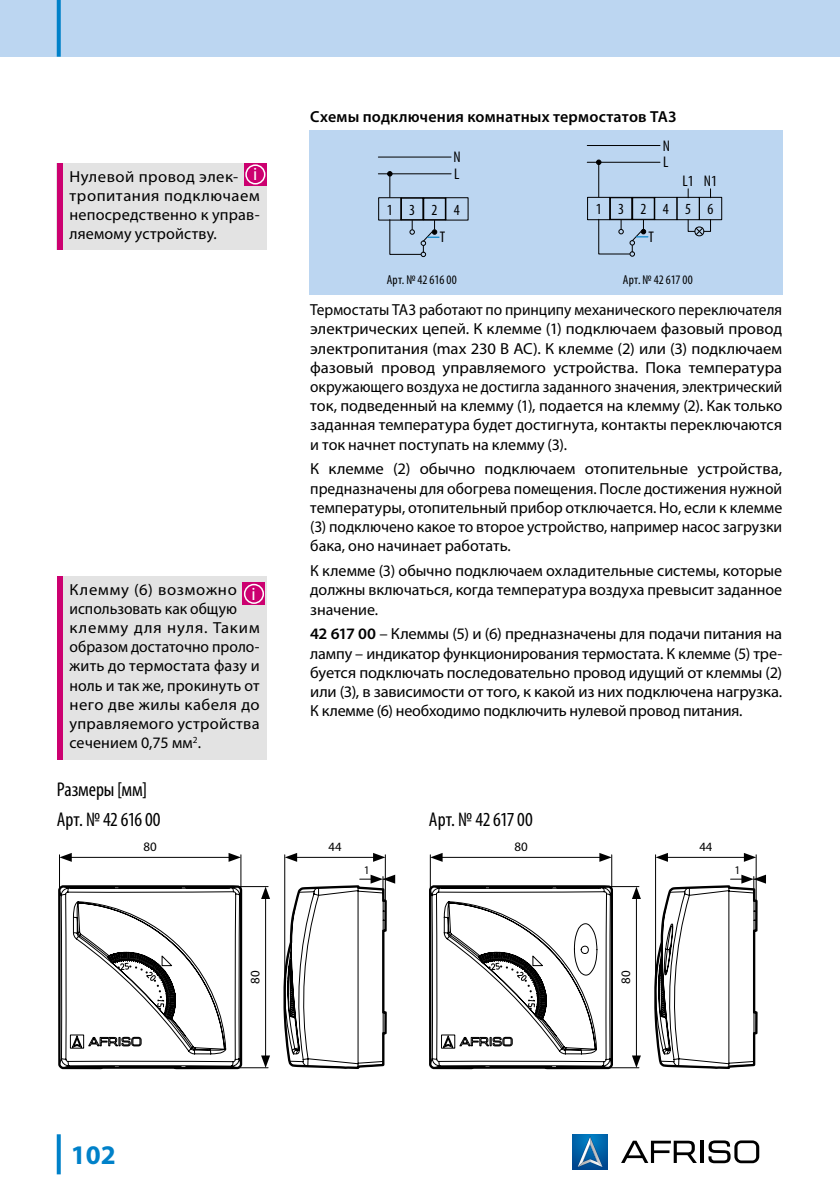
<style>
.page{position:relative;width:840px;height:1191px;background:#fff}
.page>*{position:absolute;margin:0;border:0;box-sizing:border-box;transform-origin:0 0}
.t1{font:700 27px "Myriad Pro";color:#0081c9}
.Tekst__wprowadzenie{font:condensed 20px "Myriad Pro";letter-spacing:-.005em;color:#000}
.INFO_box{font:18px "Myriad Pro";color:#fff}
.Tekst__wprowadzenie-2{font:16px/19.2px "Myriad Pro";letter-spacing:-.005em;color:#000;text-align:justify;scale:1.04 1}
.Tekst__wprowadzenie-3{font:16px/19.2px "Myriad Pro";letter-spacing:-.005em;color:#000;text-align:justify;scale:.96 1}
.INFO_box-2{font:16px/19.2px "Myriad Pro";letter-spacing:.015em;color:#000;text-align:justify;scale:1.04 1}
.Tekst__wprowadzenie-4{font:16px/19.2px "Myriad Pro";letter-spacing:-.005em;color:#000;text-align:justify}
.tekst_wprowadzenie_w{font:600 16px "Myriad Pro";letter-spacing:.01em;color:#000}
.t2{font:condensed 15.4px "Myriad Pro";color:#000}
.Produkt_NR_atrykulu{font:condensed 13px "Myriad Pro";letter-spacing:.005em;color:#000}
.t3{font:13px "Myriad Pro";color:#000}
.t4{font:12.6px "Myriad Pro";color:#000}
.t5{font:11.8px "Myriad Pro";color:#000}
.s1{font-weight:600}
</style>
<div class="page">
<hr style="left:839px;top:0;width:1px;height:57px;background:#bcd6f1">
<div style="left:0;top:0;width:839px;height:57px;background:#bcd6f1"></div>
<svg style="left:572px;top:1134px;width:35px;height:35px"></svg>
<svg style="left:576px;top:1136px;width:27px;height:31px"></svg>
<svg style="left:708px;top:1140px;width:50px;height:23px"></svg>
<hr style="left:700px;top:1140px;width:3px;height:23px;background:#000">
<svg style="left:621px;top:1140px;width:75px;height:23px"></svg>
<svg style="left:57px;top:1134px;width:4px;height:40px"></svg>
<svg style="left:57px;top:0;width:4px;height:57px"></svg>
<div style="left:309px;top:130px;width:473px;height:165px;background:#bcd6f1"></div>
<div style="left:378px;top:197px;width:23px;height:23px;border:1px solid #000"></div>
<div style="left:400px;top:197px;width:23px;height:23px;border:1px solid #000"></div>
<div style="left:401px;top:198px;width:22px;height:22px;border:1px solid #000"></div>
<div style="left:423px;top:197px;width:23px;height:23px;border:1px solid #000"></div>
<div style="left:423px;top:198px;width:22px;height:22px;border:1px solid #000"></div>
<svg style="left:378px;top:171px;width:73px;height:27px"></svg>
<svg style="left:389px;top:219px;width:50px;height:38px"></svg>
<hr style="left:378px;top:157px;width:73px;height:1px;background:#000">
<div style="left:654px;top:197px;width:23px;height:23px;border:1px solid #000"></div>
<div style="left:698px;top:197px;width:23px;height:23px;border:1px solid #000"></div>
<div style="left:587px;top:197px;width:23px;height:23px;border:1px solid #000"></div>
<div style="left:609px;top:197px;width:23px;height:23px;border:1px solid #000"></div>
<div style="left:631px;top:197px;width:23px;height:23px;border:1px solid #000"></div>
<div style="left:632px;top:197px;width:22px;height:23px;border:1px solid #000"></div>
<div style="left:676px;top:197px;width:23px;height:23px;border:1px solid #000"></div>
<div style="left:687px;top:219px;width:23px;height:13px;border:1px solid #000"></div>
<svg style="left:587px;top:160px;width:73px;height:38px"></svg>
<svg style="left:597px;top:218px;width:50px;height:39px"></svg>
<svg style="left:693px;top:226px;width:12px;height:10px"></svg>
<hr style="left:587px;top:145px;width:72px;height:1px;background:#000">
<div style="left:57px;top:163px;width:209px;height:87px;background:#e3e3e3"></div>
<div style="left:57px;top:163px;width:5px;height:87px;background:#cc0070"></div>
<svg style="left:244px;top:163px;width:22px;height:23px"></svg>
<div style="left:246px;top:165px;width:18px;height:19px;background:#cc0070;border-radius:50%"></div>
<div style="left:245px;top:164px;width:20px;height:20px;border:2px solid #fff;border-radius:50%"></div>
<div style="left:57px;top:576px;width:209px;height:183px;background:#e3e3e3"></div>
<div style="left:57px;top:576px;width:5px;height:183px;background:#cc0070"></div>
<svg style="left:242px;top:582px;width:23px;height:23px"></svg>
<div style="left:244px;top:584px;width:19px;height:19px;background:#cc0070;border-radius:50%"></div>
<div style="left:244px;top:584px;width:20px;height:20px;border:2px solid #fff;border-radius:50%"></div>
<hr style="left:59px;top:854px;width:1px;height:36px;background:#000">
<hr style="left:240px;top:854px;width:1px;height:36px;background:#000">
<hr style="left:284px;top:854px;width:1px;height:132px;background:#000">
<hr style="left:385px;top:854px;width:1px;height:47px;background:#000">
<hr style="left:294px;top:857px;width:82px;height:1px;background:#000">
<svg style="left:284px;top:853px;width:13px;height:9px"></svg>
<svg style="left:373px;top:853px;width:12px;height:9px"></svg>
<svg style="left:284px;top:874px;width:111px;height:195px"></svg>
<hr style="left:68px;top:857px;width:164px;height:1px;background:#000">
<svg style="left:59px;top:853px;width:13px;height:9px"></svg>
<svg style="left:228px;top:853px;width:13px;height:9px"></svg>
<svg style="left:244px;top:885px;width:142px;height:183px"></svg>
<svg style="left:58px;top:883px;width:186px;height:187px"></svg>
<hr style="left:430px;top:854px;width:1px;height:36px;background:#000">
<hr style="left:611px;top:854px;width:1px;height:36px;background:#000">
<hr style="left:655px;top:854px;width:1px;height:132px;background:#000">
<hr style="left:755px;top:854px;width:1px;height:47px;background:#000">
<hr style="left:664px;top:857px;width:82px;height:1px;background:#000">
<svg style="left:655px;top:853px;width:12px;height:9px"></svg>
<svg style="left:743px;top:853px;width:12px;height:9px"></svg>
<hr style="left:439px;top:857px;width:163px;height:1px;background:#000">
<svg style="left:430px;top:853px;width:12px;height:9px"></svg>
<svg style="left:599px;top:853px;width:12px;height:9px"></svg>
<svg style="left:655px;top:874px;width:110px;height:195px"></svg>
<svg style="left:640px;top:885px;width:116px;height:183px"></svg>
<svg style="left:429px;top:884px;width:211px;height:186px"></svg>
<p class="INFO_box-2" style="left:69px;top:167px;width:164px">Нулевой провод элек-</p>
<p class="INFO_box" style="left:253px;top:164px;width:6px">i</p>
<p class="INFO_box-2" style="left:69px;top:186px;width:184px">тропитания подключаем непосредственно к управ&shy;ляемому устройству.</p>
<p class="INFO_box-2" style="left:69px;top:580px;width:184px;text-align:left">Клемму (6) возможно использовать как общую клемму для нуля. Таким образом достаточно проло&shy;жить до термостата фазу и ноль и так же, прокинуть от него две жилы кабеля до управляемого устройства сечением 0,75 мм<sup>2</sup>.</p>
<p class="INFO_box" style="left:251px;top:584px;width:6px">i</p>
<p class="tekst_wprowadzenie_w" style="left:310px;top:106px;width:368px">Схемы подключения комнатных термостатов ТА3</p>
<p class="t2" style="left:453px;top:148px;width:9px">N</p>
<p class="t2" style="left:454px;top:165px;width:7px">L</p>
<p class="t2" style="left:662px;top:136px;width:9px">N</p>
<p class="t2" style="left:662px;top:153px;width:7px">L</p>
<p class="t2" style="left:682px;top:172px;width:13px">L1</p>
<p class="t2" style="left:703px;top:172px;width:15px">N1</p>
<p class="t2" style="left:386px;top:200px;width:7px">1</p>
<p class="t2" style="left:409px;top:200px;width:7px">3</p>
<p class="t2" style="left:431px;top:200px;width:7px">2</p>
<p class="t2" style="left:453px;top:200px;width:7px">4</p>
<p class="t2" style="left:595px;top:200px;width:7px">1</p>
<p class="t2" style="left:617px;top:200px;width:7px">3</p>
<p class="t2" style="left:640px;top:200px;width:7px">2</p>
<p class="t2" style="left:662px;top:200px;width:7px">4</p>
<p class="t2" style="left:684px;top:200px;width:7px">5</p>
<p class="t2" style="left:707px;top:200px;width:7px">6</p>
<p class="t2" style="left:439px;top:228px;width:7px">T</p>
<p class="t2" style="left:648px;top:227px;width:7px">T</p>
<p class="Produkt_NR_atrykulu" style="left:386px;top:271px;width:72px">Арт. № 42 616 00</p>
<p class="Produkt_NR_atrykulu" style="left:622px;top:271px;width:71px">Арт. № 42 617 00</p>
<p class="Tekst__wprowadzenie-3" style="left:310px;top:300px;width:493px">Термостаты ТА3 работают по принципу механического переключателя электрических цепей. К клемме (1) подключаем фазовый провод электропитания (max 230 В АС). К клемме (2) или (3) подключаем фазовый провод управляемого устройства. Пока температура окружающего воздуха не достигла заданного значения, электрический ток, подведенный на клемму (1), подается на клемму (2). Как только заданная температура будет достигнута, контакты переключаются и ток начнет поступать на клемму (3).</p>
<p class="Tekst__wprowadzenie-2" style="left:310px;top:460px;width:455px">К клемме (2) обычно подключаем отопительные устройства, предназначены для обогрева помещения. После достижения нужной температуры, отопительный прибор отключается. Но, если к клемме (3) подключено какое то второе устройство, например насос загрузки бака, оно начинает работать.</p>
<p class="Tekst__wprowadzenie-4" style="left:310px;top:561px;width:473px">К клемме (3) обычно подключаем охладительные системы, которые должны включаться, когда температура воздуха превысит заданное значение.</p>
<p class="Tekst__wprowadzenie-2" style="left:310px;top:625px;width:455px"><span class="s1">42 617 00</span> – Клеммы (5) и (6) предназначены для подачи питания на лампу – индикатор функционирования термостата. К клемме (5) тре&shy;буется подключать последовательно провод идущий от клеммы (2) или (3), в зависимости от того, к какой из них подключена нагрузка.<br>К клемме (6) необходимо подключить нулевой провод питания.</p>
<p class="Tekst__wprowadzenie" style="left:57px;top:777px;width:92px">Размеры [мм]</p>
<p class="Tekst__wprowadzenie" style="left:57px;top:807px;width:105px">Арт. № 42 616 00</p>
<p class="Tekst__wprowadzenie" style="left:429px;top:807px;width:105px">Арт. № 42 617 00</p>
<p class="t3" style="left:143px;top:840px;width:15px">80</p>
<p class="t4" style="left:328px;top:840px;width:15px">44</p>
<p class="t3" style="left:514px;top:840px;width:15px">80</p>
<p class="t4" style="left:699px;top:840px;width:15px">44</p>
<p class="t5" style="left:363px;top:863px;width:8px">1</p>
<p class="t5" style="left:734px;top:863px;width:8px">1</p>
<p class="t3" style="left:248px;top:984px;width:15px;rotate:-90deg">80</p>
<p class="t3" style="left:618px;top:984px;width:15px;rotate:-90deg">80</p>
<h1 class="t1" style="left:71px;top:1137px;width:46px">102</h1>
</div>
